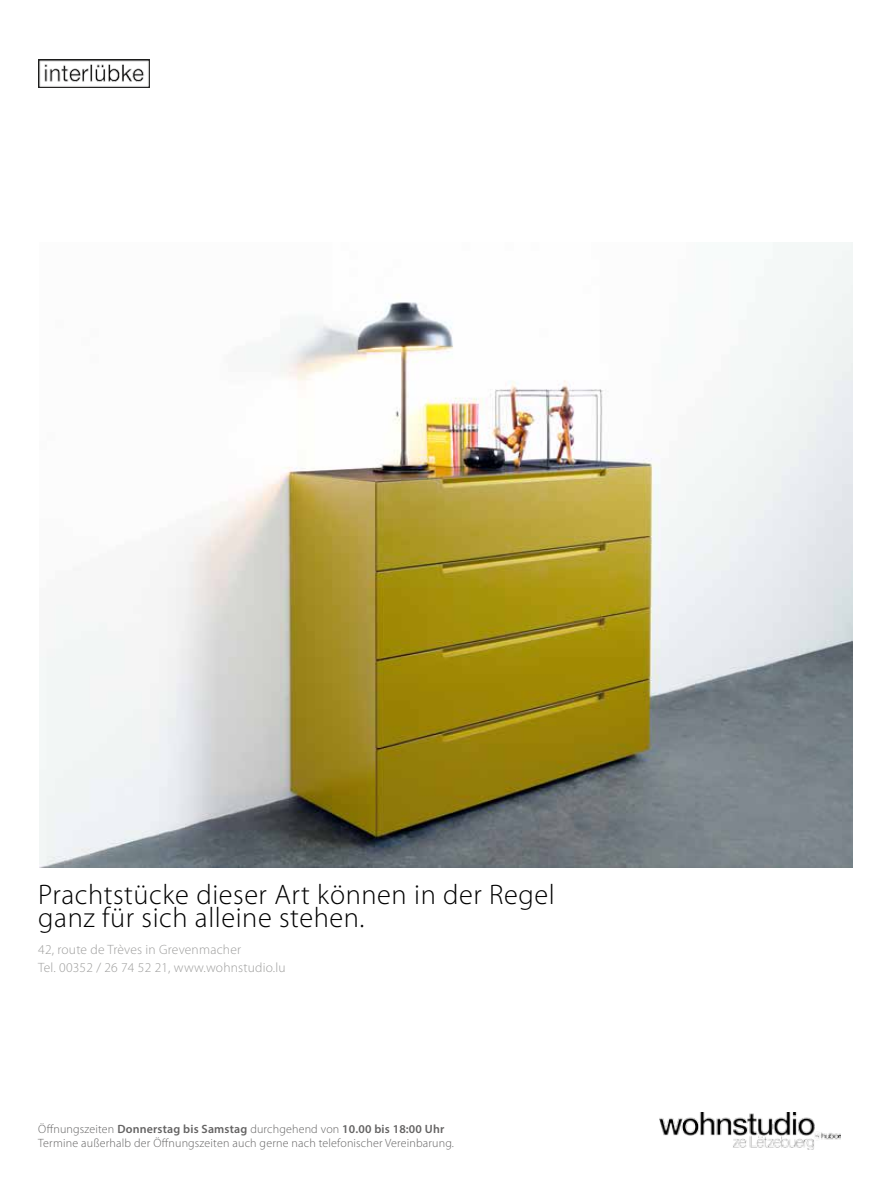
<style>
.page{position:relative;width:893px;height:1178px;background:#fff}
.page>*{position:absolute;margin:0;border:0;box-sizing:border-box;transform-origin:0 0}
.t1{font:300 28.35px/23.4px "Myriad Pro";letter-spacing:.02em;color:#000}
.t2{font:300 13.5px/18px "Myriad Pro";letter-spacing:.015em;color:#9d9d9c}
.t3{font:300 12px/14.4px "Myriad Pro";letter-spacing:.015em;color:#646363}
.s1{font-weight:600}
</style>
<div class="page">
<img style="left:660px;top:1112px;width:180px;height:37px">
<img style="left:38px;top:60px;width:112px;height:28px">
<img style="left:40px;top:242px;width:812px;height:625px">
<h1 class="t1" style="left:38px;top:882px;width:518px">Prachtstücke dieser Art können in der Regel ganz für sich alleine stehen.</h1>
<p class="t2" style="left:38px;top:940px;width:249px">42, route de Trèves in Grevenmacher<br>Tel. 00352 / 26 74 52 21, www.wohnstudio.lu</p>
<p class="t3" style="left:38px;top:1121px;width:417px">Öffnungszeiten <span class="s1">Donnerstag bis Samstag</span> durchgehend von <span class="s1">10.00 bis 18:00 Uhr<br></span>Termine außerhalb der Öffnungszeiten auch gerne nach telefonischer Vereinbarung.</p>
</div>
